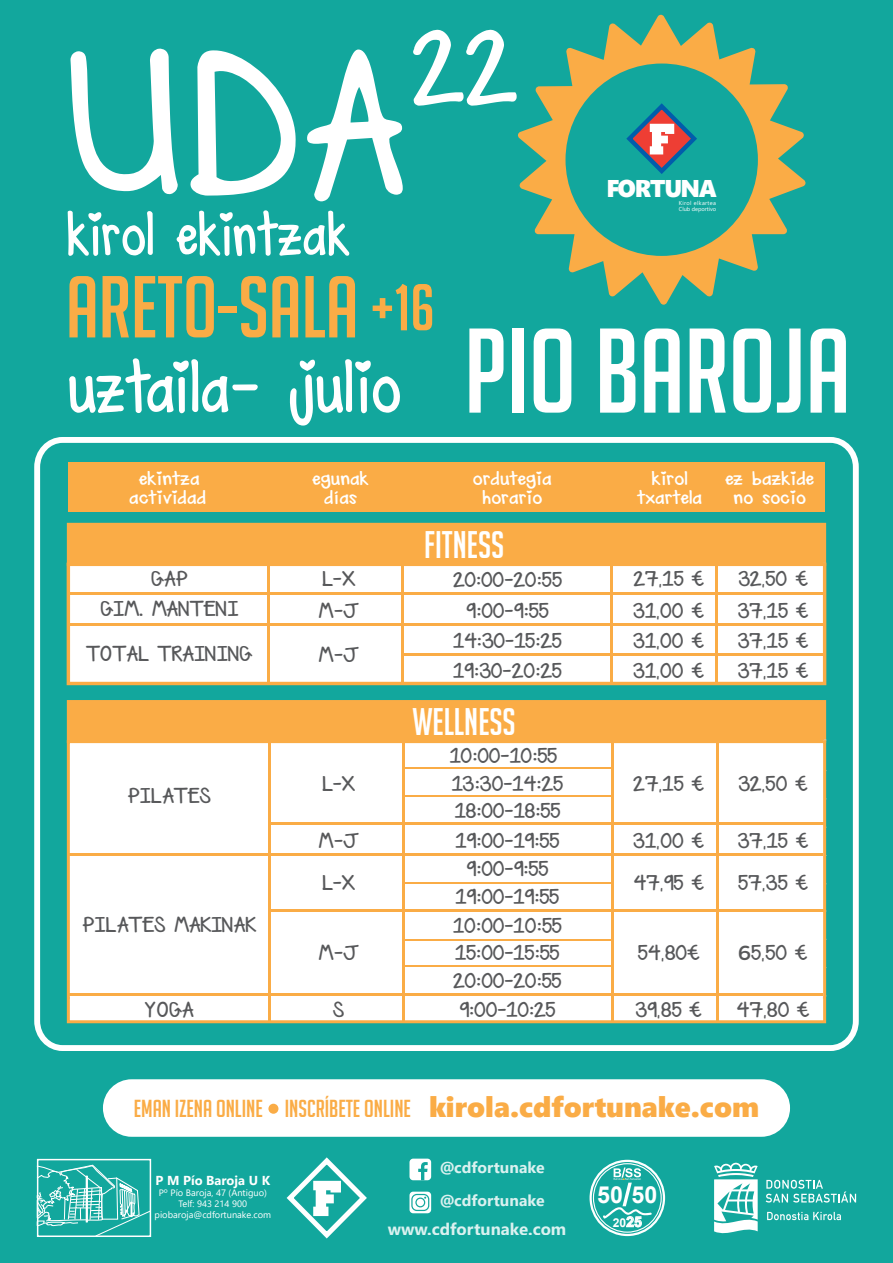
<style>
.page{position:relative;width:893px;height:1263px;background:#12a79d}
.page>*{position:absolute;margin:0;border:0;box-sizing:border-box;transform-origin:0 0}
.t1{font:169.2px "KG Rayof Sunshine";color:#fff}
.t2{font:117.15px "Big Noodle Titling";color:#fff}
.t3{font:90px "KG Rayof Sunshine";color:#fff}
.t4{font:85.5px "Big Noodle Titling";color:#faac46}
.t5{font:63.3px "KG Rayof Sunshine";color:#fff}
.t6{font:52.5px "KG Rayof Sunshine";color:#fff}
.t7{font:37.5px "Big Noodle Titling";color:#fff}
.t8{font:24.15px "Segoe UI Black";letter-spacing:-.06em;color:#fff}
.t9{font:24px "Big Noodle Titling";color:#faac46}
.t10{font:700 23.55px "Arial";color:#fff}
.t11{font:18px/28px "KG Rayof Sunshine";letter-spacing:-.015em;color:#57585a;scale:1.1 1}
.t12{font:700 16.8px "Segoe UI";color:#fff}
.t13{font:16.5px/19.8px "KG Rayof Sunshine";color:#fff;text-align:center;scale:1.25 1}
.t14{font:700 15.75px/33px "Segoe UI";color:#fff}
.t15{font:700 12.9px "Segoe UI";color:#fff}
.t16{font:700 12.3px "Arial";color:#fff}
.t17{font:9.3px/11.1px "Segoe UI";color:#fff;text-align:center}
.t18{font:5.7px/5.4px "Segoe UI";letter-spacing:.025em;color:#fff}
.s1{font-size:64.5px}
.s2{font-family:"Linotte";font-weight:600;font-size:21px}
.s3{font-family:"Segoe UI Black";font-size:28.5px}
.s4{font-size:14.1px}
</style>
<div class="page">
<div style="left:105px;top:1081px;width:683px;height:53px;background:#fff;border-radius:27px"></div>
<div style="left:103px;top:1079px;width:687px;height:58px;border:4px solid #fff;border-radius:27px"></div>
<div style="left:37px;top:1159px;width:114px;height:78px;border:2px solid #fff"></div>
<svg style="left:36px;top:1164px;width:116px;height:73px"></svg>
<div style="left:409px;top:1158px;width:22px;height:22px;background:#fff;border-radius:4px"></div>
<svg style="left:418px;top:1162px;width:10px;height:18px"></svg>
<svg style="left:409px;top:1191px;width:22px;height:22px"></svg>
<svg style="left:411px;top:1194px;width:18px;height:17px"></svg>
<svg style="left:286px;top:1157px;width:81px;height:82px"></svg>
<div style="left:589px;top:1160px;width:76px;height:76px;border:2px solid #fff;border-radius:50%"></div>
<div style="left:593px;top:1163px;width:69px;height:70px;border:1px solid #fff;border-radius:50%"></div>
<svg style="left:602px;top:1167px;width:50px;height:60px"></svg>
<svg style="left:767px;top:1212px;width:74px;height:8px"></svg>
<svg style="left:766px;top:1180px;width:90px;height:22px"></svg>
<svg style="left:714px;top:1163px;width:44px;height:71px"></svg>
<div style="left:268px;top:1104px;width:10px;height:10px;background:#faac46;border-radius:50%"></div>
<svg style="left:518px;top:15px;width:288px;height:290px"></svg>
<svg style="left:623px;top:100px;width:77px;height:77px"></svg>
<div style="left:34px;top:437px;width:825px;height:614px;border:6px solid #fff;border-radius:26px"></div>
<div style="left:68px;top:463px;width:757px;height:49px;background:#faac46"></div>
<div style="left:67px;top:523px;width:759px;height:43px;background:#faac46"></div>
<div style="left:67px;top:700px;width:759px;height:43px;background:#faac46"></div>
<div style="left:69px;top:740px;width:756px;height:282px;background:#fff"></div>
<hr style="left:405px;top:767px;width:206px;height:2px;background:#faac46">
<hr style="left:405px;top:795px;width:206px;height:1px;background:#faac46">
<hr style="left:271px;top:822px;width:553px;height:2px;background:#faac46">
<hr style="left:70px;top:853px;width:753px;height:2px;background:#faac46">
<hr style="left:271px;top:910px;width:553px;height:2px;background:#faac46">
<hr style="left:70px;top:993px;width:753px;height:3px;background:#faac46">
<hr style="left:405px;top:882px;width:206px;height:2px;background:#faac46">
<hr style="left:405px;top:939px;width:206px;height:1px;background:#faac46">
<hr style="left:405px;top:966px;width:206px;height:1px;background:#faac46">
<hr style="left:268px;top:742px;width:3px;height:281px;background:#faac46">
<hr style="left:402px;top:742px;width:3px;height:281px;background:#faac46">
<hr style="left:611px;top:742px;width:2px;height:281px;background:#faac46">
<hr style="left:717px;top:742px;width:2px;height:281px;background:#faac46">
<div style="left:67px;top:740px;width:759px;height:283px;border:3px solid #faac46"></div>
<div style="left:68px;top:564px;width:755px;height:119px;background:#fff"></div>
<hr style="left:69px;top:593px;width:755px;height:2px;background:#faac46">
<hr style="left:69px;top:623px;width:755px;height:2px;background:#faac46">
<hr style="left:402px;top:654px;width:422px;height:2px;background:#faac46">
<hr style="left:267px;top:564px;width:3px;height:119px;background:#faac46">
<hr style="left:402px;top:564px;width:2px;height:119px;background:#faac46">
<hr style="left:610px;top:564px;width:3px;height:119px;background:#faac46">
<hr style="left:716px;top:564px;width:2px;height:119px;background:#faac46">
<div style="left:67px;top:563px;width:759px;height:122px;border:3px solid #faac46"></div>
<h1 class="t1" style="left:66px;top:1px;width:342px">UDA</h1>
<h3 class="t6" style="left:66px;top:195px;width:286px">kirol ekintzak</h3>
<h3 class="t3" style="left:411px;top:1px;width:108px">22</h3>
<h3 class="t8" style="left:606px;top:171px;width:112px">FORTUNA</h3>
<p class="t18" style="left:679px;top:200px;width:39px">Kirol elkartea<br>Club deportivo</p>
<h3 class="t4" style="left:66px;top:261px;width:371px">ARETO-SALA <span class="s1">+16</span></h3>
<h3 class="t5" style="left:67px;top:340px;width:335px">uztaila- julio</h3>
<h2 class="t2" style="left:464px;top:308px;width:388px">PIO BAROJA</h2>
<p class="t13" style="left:129px;top:467px;width:63px">ekintza actividad</p>
<p class="t13" style="left:312px;top:467px;width:47px">egunak días</p>
<p class="t13" style="left:473px;top:467px;width:65px">ordutegia horario</p>
<p class="t13" style="left:637px;top:467px;width:53px">kirol txartela</p>
<p class="t13" style="left:725px;top:467px;width:72px">ez bazkide no socio</p>
<h3 class="t7" style="left:424px;top:524px;width:82px">FITNESS</h3>
<p class="t11" style="left:151px;top:564px;width:35px">GAP</p>
<p class="t11" style="left:322px;top:564px;width:32px">L-X</p>
<p class="t11" style="left:453px;top:565px;width:101px">20:00-20:55</p>
<p class="t11" style="left:633px;top:564px;width:66px">27,15 €</p>
<p class="t11" style="left:738px;top:564px;width:65px">32,50 €</p>
<p class="t11" style="left:100px;top:594px;width:127px">GIM. MANTENI</p>
<p class="t11" style="left:318px;top:595px;width:38px">M-J</p>
<p class="t11" style="left:466px;top:595px;width:77px">9:00-9:55</p>
<p class="t11" style="left:633px;top:595px;width:66px">31,00 €</p>
<p class="t11" style="left:738px;top:595px;width:66px">37,15 €</p>
<p class="t11" style="left:86px;top:639px;width:153px">TOTAL TRAINING</p>
<p class="t11" style="left:318px;top:640px;width:38px">M-J</p>
<p class="t11" style="left:453px;top:625px;width:100px;line-height:29.5px">14:30-15:25<br>19:30-20:25</p>
<p class="t11" style="left:633px;top:626px;width:66px">31,00 €</p>
<p class="t11" style="left:738px;top:626px;width:66px">37,15 €</p>
<p class="t11" style="left:633px;top:655px;width:66px">31,00 €</p>
<p class="t11" style="left:738px;top:655px;width:66px">37,15 €</p>
<p class="t11" style="left:128px;top:780px;width:77px">PILATES</p>
<p class="t11" style="left:82px;top:909px;width:160px">PILATES MAKINAK</p>
<h3 class="t7" style="left:413px;top:701px;width:105px">WELLNESS</h3>
<p class="t11" style="left:450px;top:741px;width:105px;line-height:27.6px">10:00-10:55<br>13:30-14:25<br>18:00-18:55</p>
<p class="t11" style="left:322px;top:769px;width:32px">L-X</p>
<p class="t11" style="left:633px;top:769px;width:66px">27,15 €</p>
<p class="t11" style="left:738px;top:769px;width:65px">32,50 €</p>
<p class="t11" style="left:633px;top:825px;width:66px">31,00 €</p>
<p class="t11" style="left:738px;top:825px;width:66px">37,15 €</p>
<p class="t11" style="left:318px;top:825px;width:38px">M-J</p>
<p class="t11" style="left:453px;top:825px;width:101px;text-align:center">19:00-19:55<br>9:00-9:55<br>19:00-19:55<br>10:00-10:55<br>15:00-15:55<br>20:00-20:55</p>
<p class="t11" style="left:633px;top:867px;width:66px">47,95 €</p>
<p class="t11" style="left:738px;top:867px;width:65px">57,35 €</p>
<p class="t11" style="left:322px;top:867px;width:32px">L-X</p>
<p class="t11" style="left:318px;top:937px;width:38px">M-J</p>
<p class="t11" style="left:638px;top:937px;width:58px">54,80€</p>
<p class="t11" style="left:738px;top:937px;width:65px"><span class="s2">6</span>5,50 €</p>
<p class="t11" style="left:145px;top:994px;width:46px">YOGA</p>
<p class="t11" style="left:333px;top:995px;width:12px">S</p>
<p class="t11" style="left:459px;top:995px;width:89px">9:00-10:25</p>
<p class="t11" style="left:635px;top:995px;width:62px">39,85 €</p>
<p class="t11" style="left:737px;top:995px;width:68px">47,80 €</p>
<h3 class="t9" style="left:134px;top:1096px;width:627px">EMAN IZENA ONLINE INSCRÍBETE ONLINE <span class="s3">kirola.cdfortunake.com</span></h3>
<p class="t15" style="left:156px;top:1168px;width:116px">P M Pío Baroja U K</p>
<p class="t17" style="left:155px;top:1186px;width:118px">Pº Pío Baroja, 47 (Antiguo)<br>Telf: 943 214 900 piobaroja@cdfortunake.com</p>
<p class="t14" style="left:439px;top:1149px;width:107px">@cdfortunake @cdfortunake</p>
<p class="t12" style="left:388px;top:1213px;width:180px">www.cdfortunake.com</p>
<h3 class="t10" style="left:597px;top:1178px;width:62px">50 50</h3>
<p class="t16" style="left:613px;top:1214px;width:31px">20<span class="s4">25</span></p>
</div>
